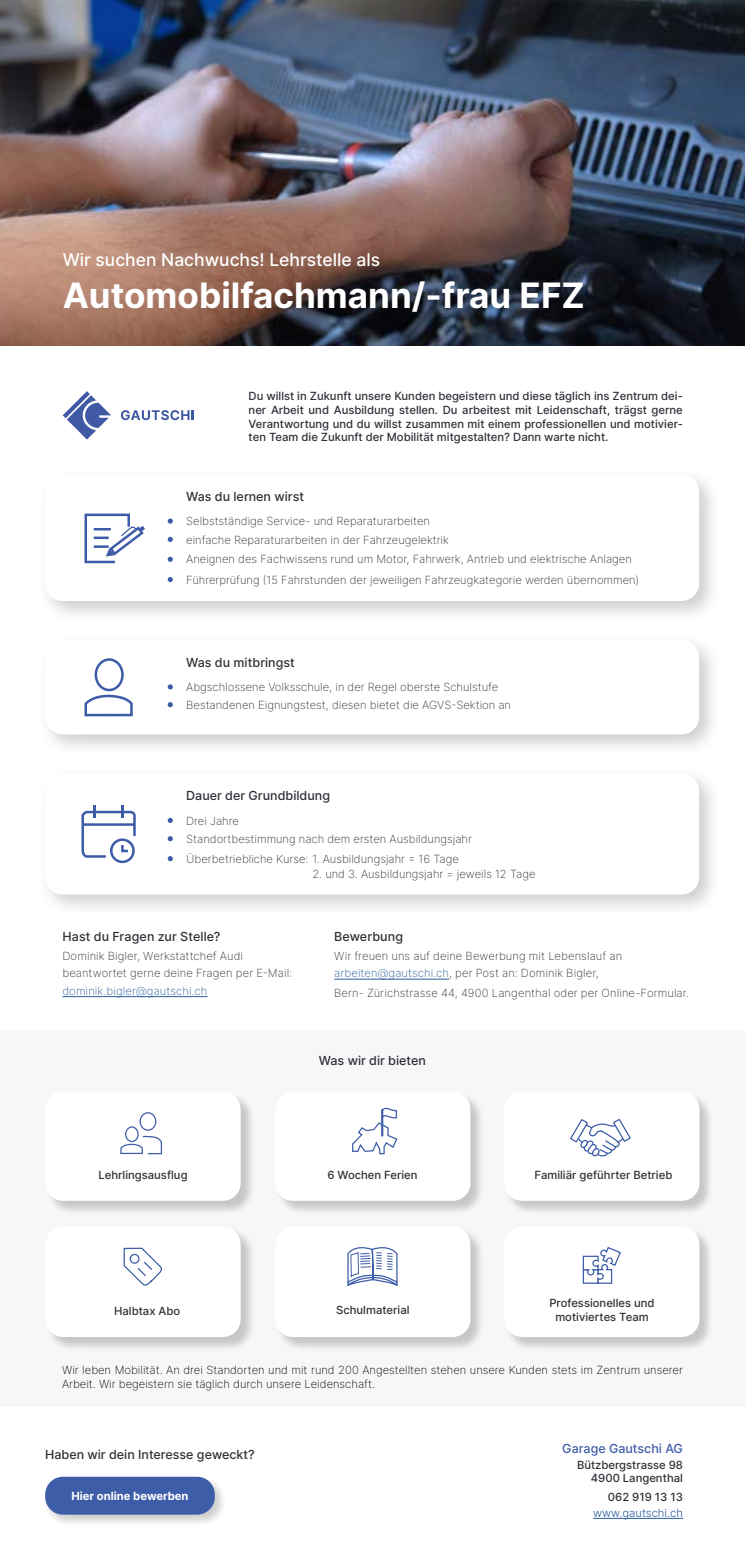
<style>
.page{position:relative;width:745px;height:1545px;background:#fff}
.page>*{position:absolute;margin:0;border:0;box-sizing:border-box;transform-origin:0 0}
.t1{font:700 35px "Inter";color:#fff}
.t2{font:500 17.5px "Inter";color:#fff}
.t3{font:500 12.5px "Inter";color:#2e3037}
.t4{font:500 12.5px "Inter";color:#2f3038}
.t5{font:500 12.5px "Inter";color:#3d5ca7}
.t6{font:200 11.25px/17.5px "Inter";color:#2e3037}
.t7{font:500 11.25px/13.8px "Inter";color:#2f3038;text-align:right}
.t8{font:200 11.25px/13.8px "Inter";color:#000}
.t9{font:500 11.25px/13.5px "Inter";color:#2e3037;text-align:center}
.t10{font:200 11.25px "Inter";letter-spacing:.01em;color:#275b9b}
.t11{font:700 11.25px "Inter";color:#fff}
.t12{font:300 11.25px "Inter";color:#275b9b}
.s1{color:#275b9b}
</style>
<div class="page">
<img style="left:0;top:0;width:744px;height:346px">
<div style="left:37px;top:466px;width:684px;height:158px;background:#000;opacity:.2"></div>
<div style="left:45px;top:474px;width:653px;height:127px;background:#fff;border-radius:18px"></div>
<div style="left:37px;top:766px;width:684px;height:151px;background:#000;opacity:.2"></div>
<div style="left:45px;top:774px;width:653px;height:121px;background:#fff;border-radius:18px"></div>
<svg style="left:121px;top:410px;width:72px;height:10px"></svg>
<svg style="left:63px;top:391px;width:48px;height:49px"></svg>
<svg style="left:168px;top:518px;width:5px;height:6px"></svg>
<svg style="left:168px;top:818px;width:5px;height:5px"></svg>
<hr style="left:592px;top:1518px;width:90px;height:1px;background:#275b9b">
<div style="left:44px;top:1475px;width:182px;height:51px;background:#000;opacity:.2"></div>
<div style="left:45px;top:1477px;width:170px;height:38px;background:#3e5da8;border-radius:18px"></div>
<svg style="left:84px;top:513px;width:61px;height:51px"></svg>
<svg style="left:168px;top:537px;width:5px;height:5px"></svg>
<svg style="left:168px;top:836px;width:5px;height:5px"></svg>
<svg style="left:168px;top:557px;width:5px;height:5px"></svg>
<svg style="left:168px;top:856px;width:5px;height:5px"></svg>
<svg style="left:168px;top:577px;width:5px;height:5px"></svg>
<div style="left:37px;top:632px;width:684px;height:125px;background:#000;opacity:.2"></div>
<div style="left:45px;top:640px;width:653px;height:94px;background:#fff;border-radius:18px"></div>
<svg style="left:168px;top:684px;width:5px;height:5px"></svg>
<svg style="left:168px;top:702px;width:5px;height:5px"></svg>
<svg style="left:84px;top:658px;width:49px;height:59px"></svg>
<svg style="left:81px;top:805px;width:55px;height:59px"></svg>
<hr style="left:62px;top:996px;width:145px;height:1px;background:#275b9b">
<hr style="left:334px;top:979px;width:115px;height:1px;background:#275b9b">
<div style="left:0;top:1030px;width:744px;height:377px;background:#f7f7fa"></div>
<div style="left:47px;top:1228px;width:208px;height:124px;background:#000;opacity:.2"></div>
<div style="left:45px;top:1227px;width:195px;height:110px;background:#fff;border-radius:18px"></div>
<div style="left:276px;top:1228px;width:209px;height:124px;background:#000;opacity:.2"></div>
<div style="left:275px;top:1227px;width:195px;height:110px;background:#fff;border-radius:18px"></div>
<div style="left:505px;top:1228px;width:209px;height:124px;background:#000;opacity:.2"></div>
<div style="left:504px;top:1227px;width:195px;height:110px;background:#fff;border-radius:18px"></div>
<div style="left:47px;top:1092px;width:208px;height:123px;background:#000;opacity:.2"></div>
<div style="left:45px;top:1091px;width:195px;height:110px;background:#fff;border-radius:18px"></div>
<div style="left:276px;top:1092px;width:209px;height:123px;background:#000;opacity:.2"></div>
<div style="left:275px;top:1091px;width:195px;height:110px;background:#fff;border-radius:18px"></div>
<div style="left:505px;top:1092px;width:209px;height:123px;background:#000;opacity:.2"></div>
<div style="left:504px;top:1091px;width:195px;height:110px;background:#fff;border-radius:18px"></div>
<svg style="left:582px;top:1247px;width:39px;height:37px"></svg>
<svg style="left:347px;top:1247px;width:51px;height:39px"></svg>
<svg style="left:352px;top:1107px;width:46px;height:48px"></svg>
<svg style="left:120px;top:1112px;width:42px;height:43px"></svg>
<svg style="left:123px;top:1247px;width:39px;height:39px"></svg>
<svg style="left:570px;top:1119px;width:61px;height:38px"></svg>
<h2 class="t2" style="left:63px;top:246px;width:319px">Wir suchen Nachwuchs! Lehrstelle als</h2>
<h1 class="t1" style="left:63px;top:269px;width:523px">Automobilfachmann/-frau EFZ</h1>
<p class="t7" style="left:248px;top:389px;width:435px;text-align:justify">Du willst in Zukunft unsere Kunden begeistern und diese täglich ins Zentrum dei&shy;ner Arbeit und Ausbildung stellen. Du arbeitest mit Leidenschaft, trägst gerne Verantwortung und du willst zusammen mit einem professionellen und motivier&shy;ten Team die Zukunft der Mobilität mitgestalten? Dann warte nicht.</p>
<p class="t3" style="left:186px;top:487px;width:119px">Was du lernen wirst</p>
<p class="t6" style="left:186px;top:512px;width:245px">Selbstständige Service- und Reparaturarbeiten</p>
<p class="t6" style="left:186px;top:530px;width:264px">einfache Reparaturarbeiten in der Fahrzeugelektrik</p>
<p class="t6" style="left:186px;top:550px;width:447px">Aneignen des Fachwissens rund um Motor, Fahrwerk, Antrieb und elektrische Anlagen</p>
<p class="t6" style="left:186px;top:571px;width:454px">Führerprüfung (15 Fahrstunden der jeweiligen Fahrzeugkategorie werden übernommen)</p>
<p class="t3" style="left:186px;top:653px;width:110px">Was du mitbringst</p>
<p class="t6" style="left:186px;top:696px;width:326px">Bestandenen Eignungstest, diesen bietet die AGVS-Sektion an</p>
<p class="t6" style="left:186px;top:678px;width:313px">Abgschlossene Volksschule, in der Regel oberste Schulstufe</p>
<p class="t3" style="left:186px;top:787px;width:145px">Dauer der Grundbildung</p>
<p class="t6" style="left:186px;top:811px;width:54px">Drei Jahre</p>
<p class="t6" style="left:186px;top:830px;width:287px">Standortbestimmung nach dem ersten Ausbildungsjahr</p>
<p class="t6" style="left:186px;top:850px;width:274px">Überbetriebliche Kurse: 1. Ausbildungsjahr = 16 Tage</p>
<p class="t6" style="left:312px;top:864px;width:225px">2. und 3. Ausbildungsjahr = jeweils 12 Tage</p>
<p class="t3" style="left:62px;top:927px;width:159px">Hast du Fragen zur Stelle?</p>
<p class="t6" style="left:62px;top:947px;width:231px">Dominik Bigler, Werkstattchef Audi beantwortet gerne deine Fragen per E-Mail:</p>
<p class="t10" style="left:62px;top:982px;width:146px">dominik.bigler@gautschi.ch</p>
<p class="t3" style="left:334px;top:927px;width:70px">Bewerbung</p>
<p class="t6" style="left:334px;top:947px;width:289px">Wir freuen uns auf deine Bewerbung mit Lebenslauf an <span class="s1">arbeiten@gautschi.ch</span>, per Post an: Dominik Bigler,</p>
<p class="t6" style="left:334px;top:983px;width:356px">Bern- Zürichstrasse 44, 4900 Langenthal oder per Online-Formular.</p>
<p class="t3" style="left:310px;top:1052px;width:126px">Was wir Ihnen bieten</p>
<p class="t3" style="left:319px;top:1052px;width:108px">Was wir dir bieten</p>
<p class="t9" style="left:98px;top:1168px;width:91px">Lehrlingsausflug</p>
<p class="t9" style="left:327px;top:1168px;width:91px">6 Wochen Ferien</p>
<p class="t9" style="left:534px;top:1168px;width:139px">Familiär geführter Betrieb</p>
<p class="t9" style="left:114px;top:1304px;width:68px">Halbtax Abo</p>
<p class="t9" style="left:336px;top:1303px;width:75px">Schulmaterial</p>
<p class="t9" style="left:549px;top:1296px;width:107px">Professionelles und motiviertes Team</p>
<p class="t8" style="left:62px;top:1363px;width:622px">Wir leben Mobilität. An drei Standorten und mit rund 200 Angestellten stehen unsere Kunden stets im Zentrum unserer<br>Arbeit. Wir begeistern sie täglich durch unsere Leidenschaft.</p>
<p class="t4" style="left:45px;top:1445px;width:211px">Haben wir dein Interesse geweckt?</p>
<p class="t11" style="left:71px;top:1488px;width:119px">Hier online bewerben</p>
<p class="t5" style="left:562px;top:1439px;width:122px">Garage Gautschi AG</p>
<p class="t7" style="left:576px;top:1457px;width:107px">Bützbergstrasse 98<br>4900 Langenthal</p>
<p class="t7" style="left:607px;top:1489px;width:77px">062 919 13 13</p>
<p class="t12" style="left:592px;top:1504px;width:91px">www.gautschi.ch</p>
</div>
